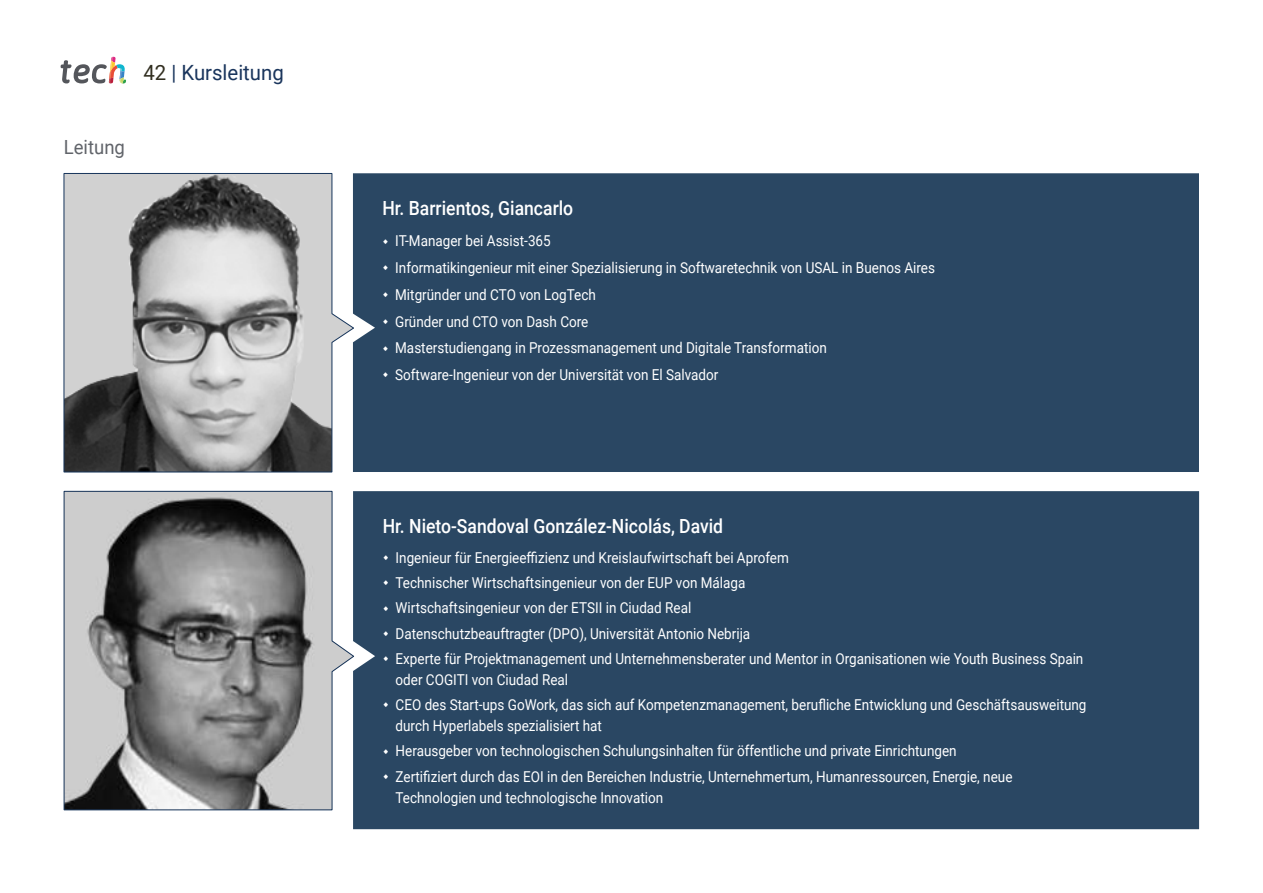
<style>
.page{position:relative;width:1263px;height:893px;background:#fff}
.page>*{position:absolute;margin:0;border:0;box-sizing:border-box;transform-origin:0 0}
.t1{font:21px "Roboto";color:#1a355c}
.t2{font:500 19.5px "Roboto";color:#fff;scale:.9 1}
.t3{font:19.5px "Roboto";color:#61646a;scale:.95 1}
.t4{font:15px/25.2px "Roboto";color:#fff;scale:.9 1}
.s1{color:#312e20}
</style>
<div class="page">
<svg style="left:61px;top:57px;width:65px;height:27px"></svg>
<div style="left:354px;top:173px;width:845px;height:299px;background:#2a4763"></div>
<div style="left:353px;top:491px;width:846px;height:338px;background:#2a4763"></div>
<svg style="left:64px;top:173px;width:290px;height:299px;background:#a5a5a6"></svg>
<svg style="left:64px;top:491px;width:290px;height:319px;background:#949595"></svg>
<svg style="left:383px;top:239px;width:5px;height:5px"></svg>
<svg style="left:383px;top:266px;width:5px;height:5px"></svg>
<svg style="left:383px;top:292px;width:5px;height:5px"></svg>
<svg style="left:383px;top:319px;width:5px;height:5px"></svg>
<svg style="left:383px;top:346px;width:5px;height:5px"></svg>
<svg style="left:383px;top:373px;width:5px;height:5px"></svg>
<svg style="left:384px;top:555px;width:4px;height:5px"></svg>
<svg style="left:384px;top:580px;width:4px;height:5px"></svg>
<svg style="left:384px;top:606px;width:4px;height:5px"></svg>
<svg style="left:384px;top:631px;width:4px;height:5px"></svg>
<svg style="left:384px;top:656px;width:4px;height:5px"></svg>
<svg style="left:384px;top:702px;width:4px;height:5px"></svg>
<svg style="left:384px;top:749px;width:4px;height:5px"></svg>
<svg style="left:384px;top:774px;width:4px;height:5px"></svg>
<h1 class="t1" style="left:144px;top:57px;width:142px"><span class="s1">42</span> | Kursleitung</h1>
<h2 class="t3" style="left:64px;top:133px;width:66px">Leitung</h2>
<h2 class="t2" style="left:382px;top:194px;width:214px">Hr. Barrientos, Giancarlo</h2>
<p class="t4" style="left:395px;top:227px;width:601px;line-height:26.7px">IT-Manager bei Assist-365<br>Informatikingenieur mit einer Spezialisierung in Softwaretechnik von USAL in Buenos Aires Mitgründer und CTO von LogTech<br>Gründer und CTO von Dash Core<br>Masterstudiengang in Prozessmanagement und Digitale Transformation Software-Ingenieur von der Universität von El Salvador</p>
<h2 class="t2" style="left:383px;top:512px;width:380px">Hr. Nieto-Sandoval González-Nicolás, David</h2>
<p class="t4" style="left:396px;top:544px;width:766px">Ingenieur für Energieeffizienz und Kreislaufwirtschaft bei Aprofem<br>Technischer Wirtschaftsingenieur von der EUP von Málaga<br>Wirtschaftsingenieur von der ETSII in Ciudad Real<br>Datenschutzbeauftragter (DPO), Universität Antonio Nebrija<br>Experte für Projektmanagement und Unternehmensberater und Mentor in Organisationen wie Youth Business Spain</p>
<p class="t4" style="left:396px;top:666px;width:769px">oder COGITI von Ciudad Real<br>CEO des Start-ups GoWork, das sich auf Kompetenzmanagement, berufliche Entwicklung und Geschäftsausweitung</p>
<p class="t4" style="left:396px;top:713px;width:687px">durch Hyperlabels spezialisiert hat<br>Herausgeber von technologischen Schulungsinhalten für öffentliche und private Einrichtungen<br>Zertifiziert durch das EOI in den Bereichen Industrie, Unternehmertum, Humanressourcen, Energie, neue</p>
<p class="t4" style="left:396px;top:784px;width:299px">Technologien und technologische Innovation</p>
</div>
